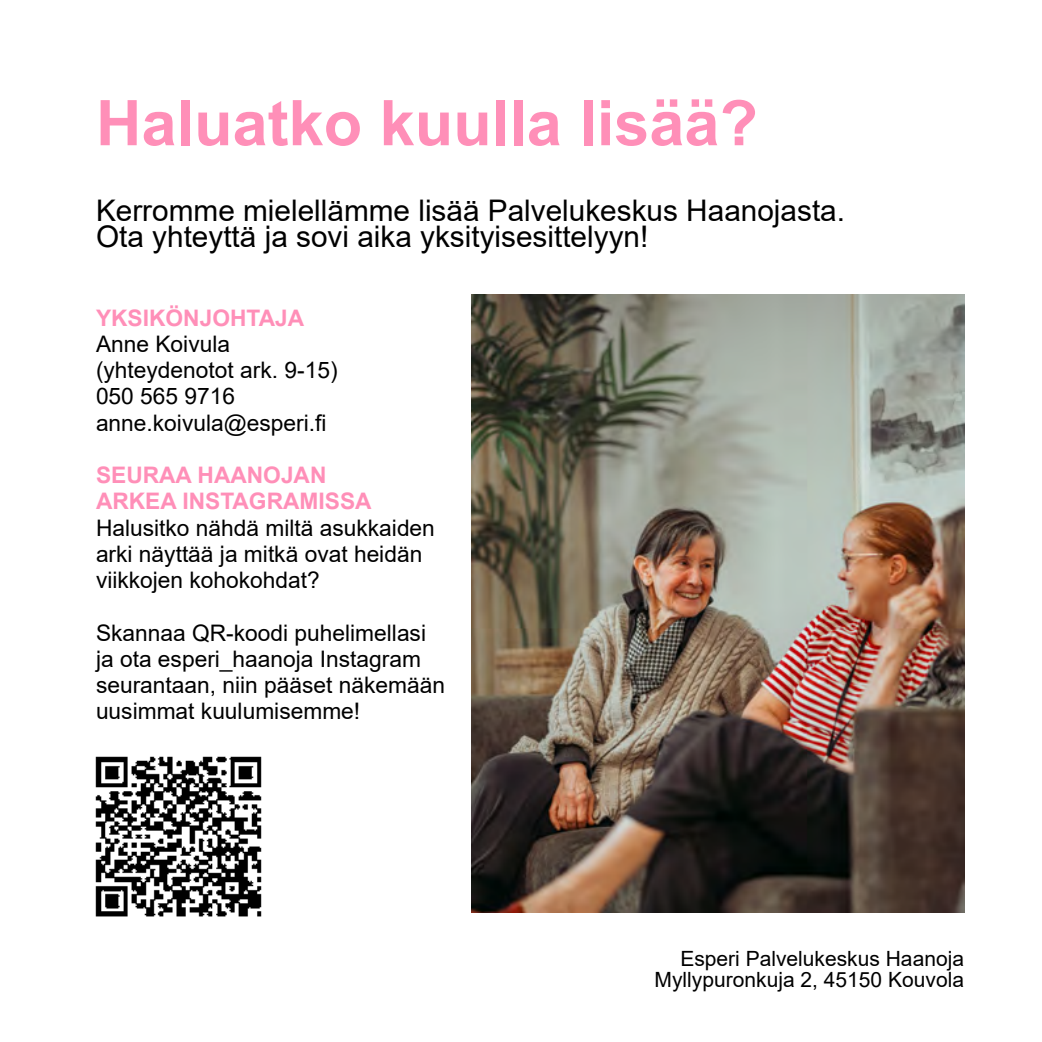
<style>
.page{position:relative;width:1042px;height:1042px;background:#fff}
.page>*{position:absolute;margin:0;border:0;box-sizing:border-box;transform-origin:0 0}
.t1{font:700 63px "Arial";color:#ff8fb8}
.t2{font:29.75px/26.2px "Arial";color:#000}
.t3{font:22.75px/26.2px "Arial";color:#000}
.t4{font:700 22.75px/26.2px "Arial";color:#ff8fb8}
.t5{font:21px/21px "Arial";color:#000;text-align:right}
</style>
<div class="page">
<img style="left:95px;top:756px;width:167px;height:161px">
<img style="left:472px;top:294px;width:492px;height:619px">
<h1 class="t1" style="left:96px;top:79px;width:663px">Haluatko kuulla lisää?</h1>
<h2 class="t2" style="left:96px;top:197px;width:750px">Kerromme mielellämme lisää Palvelukeskus Haanojasta.<br>Ota yhteyttä ja sovi aika yksityisesittelyyn!</h2>
<p class="t4" style="left:96px;top:305px;width:210px">YKSIKÖNJOHTAJA</p>
<p class="t3" style="left:96px;top:330px;width:243px">Anne Koivula (yhteydenotot ark. 9-15)<br>050 565 9716 anne.koivula@esperi.fi</p>
<p class="t4" style="left:96px;top:462px;width:277px">SEURAA HAANOJAN<br>ARKEA INSTAGRAMISSA</p>
<p class="t3" style="left:96px;top:514px;width:340px">Halusitko nähdä miltä asukkaiden arki näyttää ja mitkä ovat heidän viikkojen kohokohdat?</p>
<p class="t3" style="left:96px;top:619px;width:351px">Skannaa QR-koodi puhelimellasi ja ota esperi_haanoja Instagram seurantaan, niin pääset näkemään uusimmat kuulumisemme!</p>
<p class="t5" style="left:654px;top:948px;width:311px">Esperi Palvelukeskus Haanoja<br>Myllypuronkuja 2, 45150 Kouvola</p>
</div>
